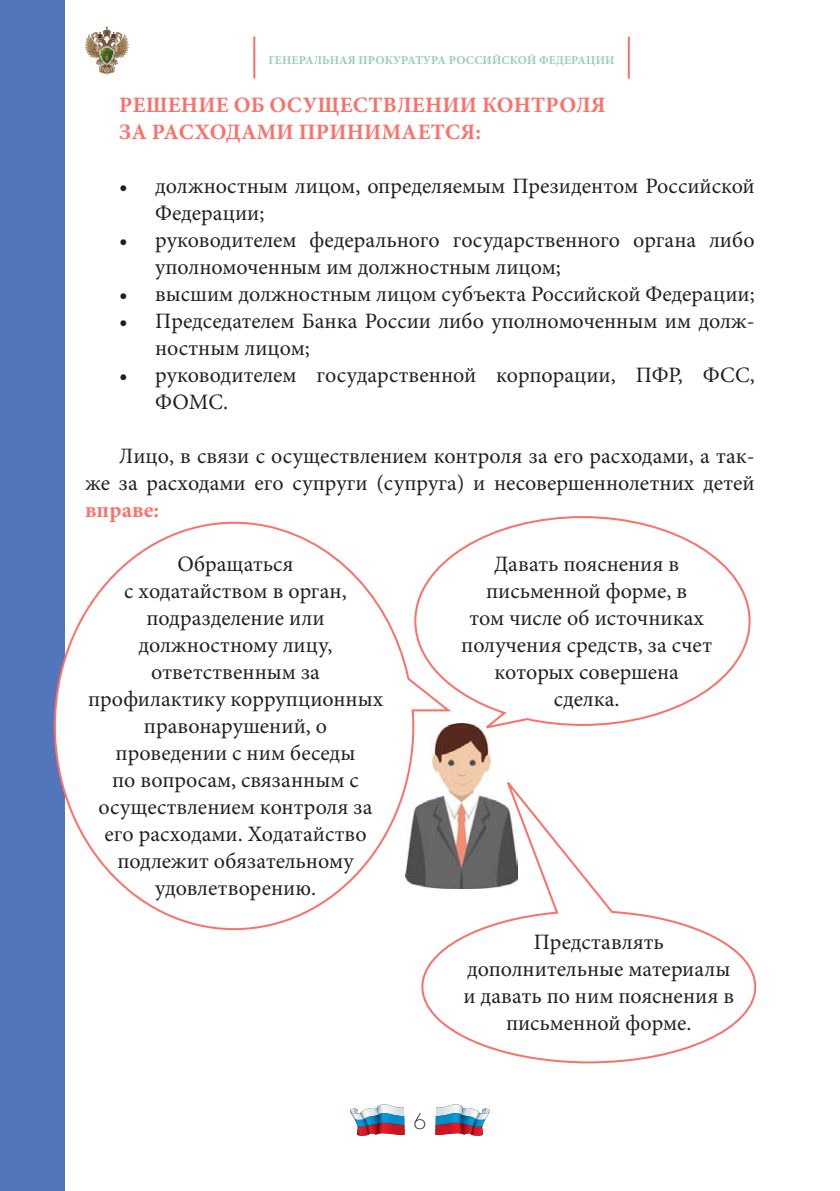
<style>
.page{position:relative;width:840px;height:1191px;background:#fff}
.page>*{position:absolute;margin:0;border:0;box-sizing:border-box;transform-origin:0 0}
.t1{font:100 24px "PF Bague Sans Pro";color:#231f20}
.t2{font:22px/27px "Minion Pro";color:#231f20}
.t3{font:700 22px/27px "Minion Pro";letter-spacing:.01em;color:#ff6f69}
.t4{font:700 12px "Minion Pro";letter-spacing:.01em;color:#96ceb4}
</style>
<div class="page">
<hr style="left:253px;top:37px;width:2px;height:42px;background:#ff6f69">
<hr style="left:627px;top:37px;width:2px;height:42px;background:#ff6f69">
<svg style="left:85px;top:27px;width:43px;height:47px"></svg>
<svg style="left:435px;top:1104px;width:55px;height:32px"></svg>
<svg style="left:350px;top:1104px;width:54px;height:32px"></svg>
<div style="left:0;top:0;width:65px;height:1191px;background:#5376ba"></div>
<img style="left:454px;top:731px;width:38px;height:40px">
<svg style="left:53px;top:521px;width:401px;height:410px"></svg>
<svg style="left:420px;top:771px;width:336px;height:293px"></svg>
<svg style="left:413px;top:516px;width:338px;height:215px"></svg>
<p class="t4" style="left:268px;top:52px;width:347px">ГЕНЕРАЛЬНАЯ ПРОКУРАТУРА РОССИЙСКОЙ ФЕДЕРАЦИИ</p>
<p class="t3" style="left:119px;top:91px;width:487px">РЕШЕНИЕ ОБ ОСУЩЕСТВЛЕНИИ КОНТРОЛЯ<br>ЗА РАСХОДАМИ ПРИНИМАЕТСЯ:</p>
<p class="t2" style="left:155px;top:173px;width:600px;text-indent:-36px">• должностным лицом, определяемым Президентом Российской<br>Федерации;</p>
<p class="t2" style="left:155px;top:227px;width:600px;text-indent:-36px">• руководителем федерального государственного органа либо уполномоченным им должностным лицом;</p>
<p class="t2" style="left:119px;top:281px;width:636px">• высшим должностным лицом субъекта Российской Федерации;</p>
<p class="t2" style="left:155px;top:308px;width:600px;text-indent:-36px">• Председателем Банка России либо уполномоченным им долж&shy;ностным лицом;</p>
<p class="t2" style="left:155px;top:362px;width:600px;text-indent:-36px">• руководителем государственной корпорации, ПФР, ФСС,<br>ФОМС.</p>
<p class="t2" style="left:85px;top:443px;width:670px;text-align:right">Лицо, в связи с осуществлением контроля за его расходами, а так-<br>же за расходами его супруги (супруга) и несовершеннолетних детей</p>
<p class="t3" style="left:85px;top:496px;width:75px">вправе:</p>
<p class="t2" style="left:88px;top:551px;width:296px;text-align:center">Обращаться<br>с ходатайством в орган, подразделение или должностному лицу, ответственным за профилактику коррупционных правонарушений, о проведении с ним беседы<br>по вопросам, связанным с осуществлением контроля за его расходами. Ходатайство подлежит обязательному удовлетворению.</p>
<p class="t2" style="left:461px;top:551px;width:252px;text-align:center">Давать пояснения в письменной форме, в<br>том числе об источниках получения средств, за счет которых совершена сделка.</p>
<p class="t2" style="left:463px;top:928px;width:272px;text-align:center">Представлять дополнительные материалы и давать по ним пояснения в письменной форме.</p>
<p class="t1" style="left:413px;top:1107px;width:14px">6</p>
</div>
